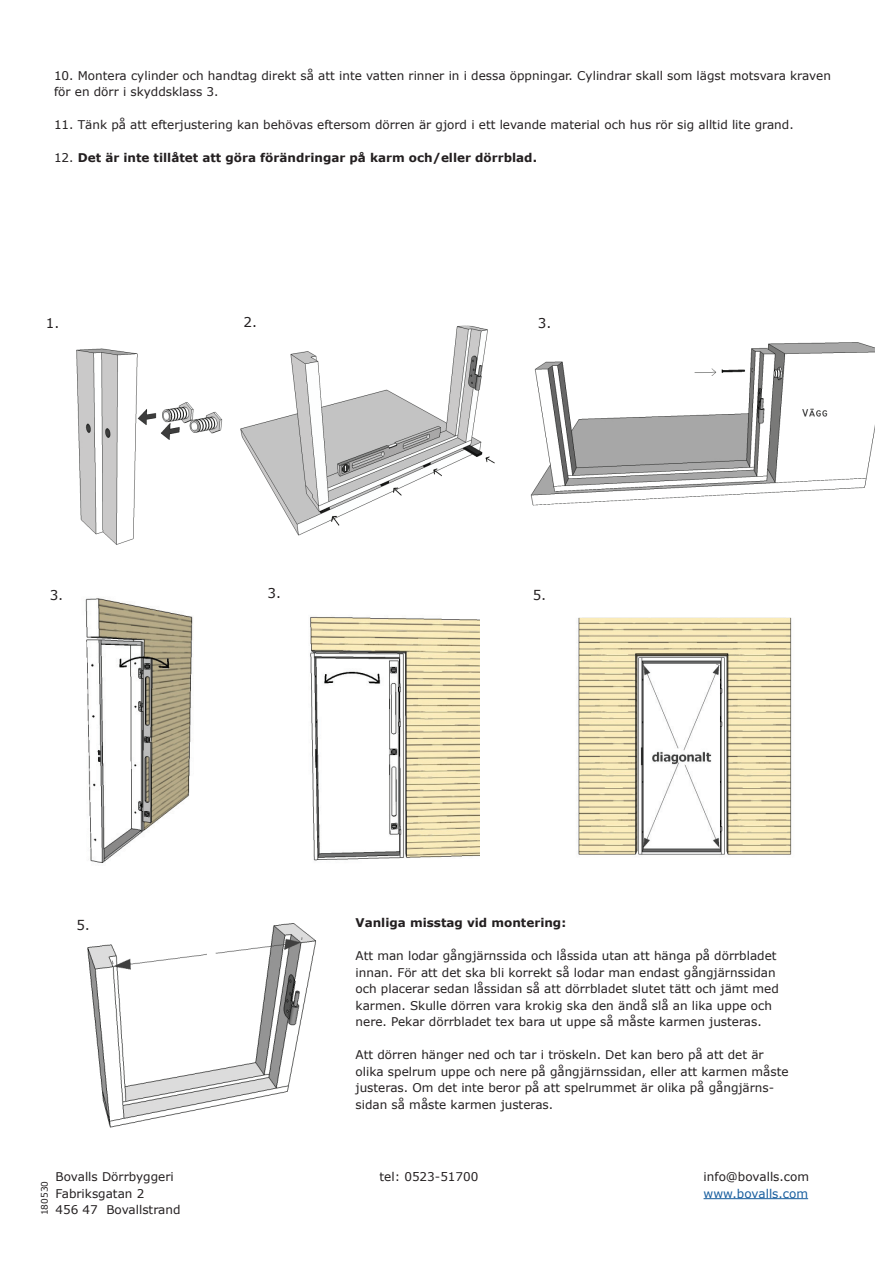
<style>
.page{position:relative;width:893px;height:1263px;background:#fff}
.page>*{position:absolute;margin:0;border:0;box-sizing:border-box;transform-origin:0 0}
.t1{font:13.5px "Verdana";color:#231f20}
.t2{font:12px/16.5px "Verdana";color:#231f20}
.t3{font:700 12px "Verdana";color:#231f20}
.t4{font:12px "Verdana";color:#175d9e}
.t5{font:9px "Verdana";color:#231f20}
.s1{font-weight:400}
.s2{font-family:"Times New Roman";font-size:18px}
</style>
<div class="page">
<hr style="left:704px;top:1198px;width:104px;height:1px;background:#175d9e">
<img style="left:578px;top:618px;width:214px;height:237px">
<img style="left:87px;top:923px;width:229px;height:205px">
<img style="left:76px;top:348px;width:147px;height:197px">
<img style="left:240px;top:326px;width:255px;height:210px">
<img style="left:85px;top:598px;width:108px;height:265px">
<img style="left:310px;top:616px;width:169px;height:245px">
<img style="left:530px;top:342px;width:344px;height:164px">
<p class="t2" style="left:54px;top:67px;width:778px">10. Montera cylinder och handtag direkt så att inte vatten rinner in i dessa öppningar. Cylindrar skall som lägst motsvara kraven för en dörr i skyddsklass 3.</p>
<p class="t2" style="left:54px;top:116px;width:741px">11. Tänk på att efterjustering kan behövas eftersom dörren är gjord i ett levande material och hus rör sig alltid lite grand.</p>
<p class="t3" style="left:54px;top:149px;width:484px"><span class="s1">12.</span> Det är inte tillåtet att göra förändringar på karm och/eller dörrblad.</p>
<p class="t1" style="left:46px;top:314px;width:15px">1.</p>
<p class="t1" style="left:243px;top:313px;width:15px">2.</p>
<p class="t1" style="left:538px;top:314px;width:15px">3.</p>
<p class="t1" style="left:50px;top:586px;width:15px">3<span class="s2">.</span></p>
<p class="t1" style="left:268px;top:584px;width:15px">3.</p>
<p class="t1" style="left:533px;top:586px;width:15px">5<span class="s2">.</span></p>
<p class="t1" style="left:76px;top:915px;width:15px">5<span class="s2">.</span></p>
<p class="t3" style="left:356px;top:914px;width:212px">Vanliga misstag vid montering:</p>
<p class="t2" style="left:356px;top:947px;width:425px">Att man lodar gångjärnssida och låssida utan att hänga på dörrbladet innan. För att det ska bli korrekt så lodar man endast gångjärnssidan och placerar sedan låssidan så att dörrbladet slutet tätt och jämt med karmen. Skulle dörren vara krokig ska den ändå slå an lika uppe och nere. Pekar dörrbladet tex bara ut uppe så måste karmen justeras.</p>
<p class="t2" style="left:356px;top:1046px;width:434px">Att dörren hänger ned och tar i tröskeln. Det kan bero på att det är olika spelrum uppe och nere på gångjärnssidan, eller att karmen måste justeras. Om det inte beror på att spelrummet är olika på gångjärns&shy;sidan så måste karmen justeras.</p>
<p class="t5" style="left:38px;top:1215px;width:36px;rotate:-90deg">180530</p>
<p class="t2" style="left:56px;top:1168px;width:120px">Bovalls Dörrbyggeri</p>
<p class="t2" style="left:380px;top:1168px;width:100px">tel: 0523-51700</p>
<p class="t2" style="left:704px;top:1168px;width:107px">info@bovalls.com</p>
<p class="t2" style="left:56px;top:1185px;width:90px">Fabriksgatan 2</p>
<p class="t4" style="left:704px;top:1185px;width:106px">www.bovalls.com</p>
<p class="t2" style="left:56px;top:1201px;width:127px">456 47 Bovallstrand</p>
</div>
